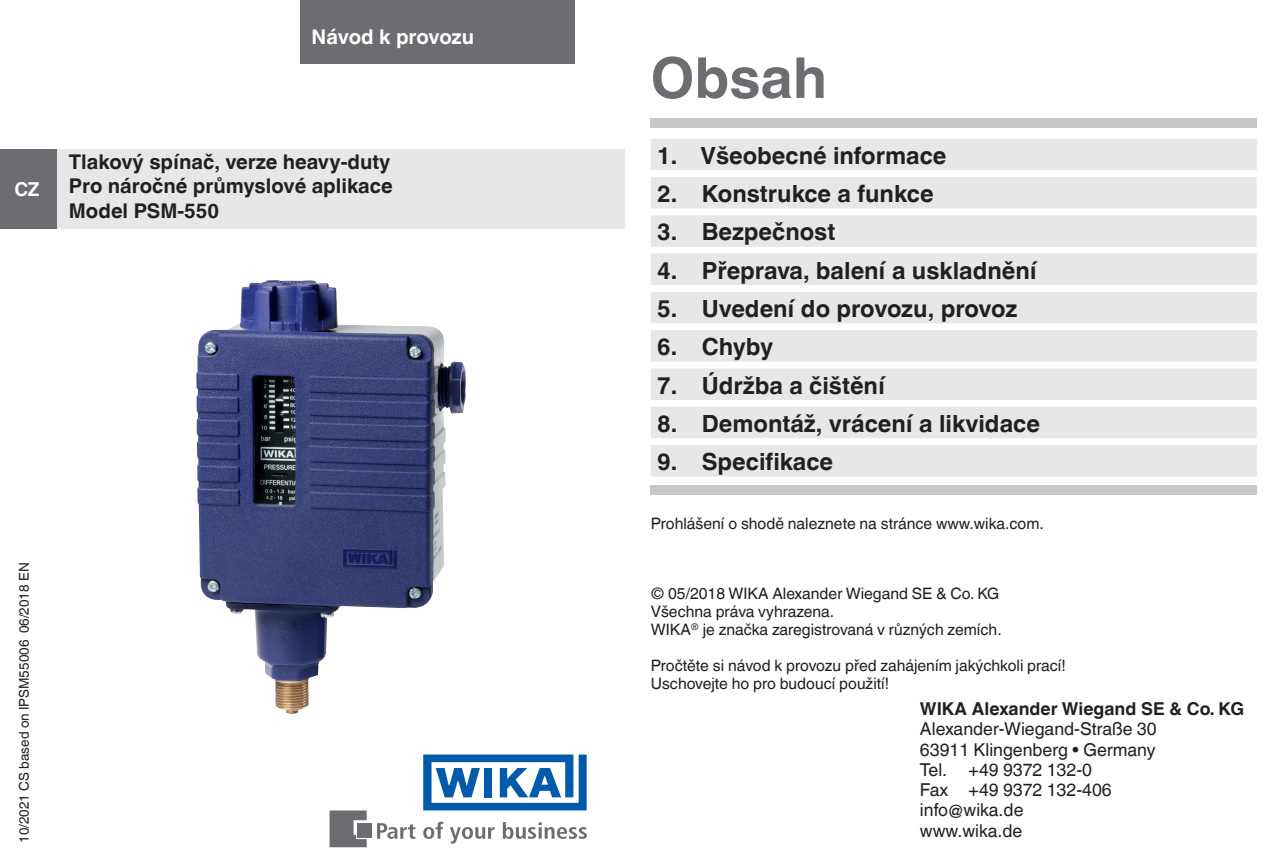
<style>
.page{position:relative;width:1276px;height:862px;background:#fff}
.page>*{position:absolute;margin:0;border:0;box-sizing:border-box;transform-origin:0 0}
.t1{font:700 56.25px "Helvetica World";color:#6c6d70}
.t2{font:700 23.62px "Helvetica World";color:#231f20}
.t3{font:700 20.25px/24.8px "Helvetica World";color:#231f20;text-align:justify}
.t4{font:700 20.25px "Helvetica World";letter-spacing:-.005em;color:#fff}
.t5{font:700 19.12px "Helvetica World";color:#fff}
.t6{font:17.78px/20.2px "Helvetica World";color:#231f20}
.t7{font:700 17.78px "Helvetica World";color:#231f20}
.t8{font:15.75px/18px "Helvetica World";color:#231f20}
.t9{font:13.5px "Helvetica World";color:#231f20}
</style>
<div class="page">
<div style="left:300px;top:0;width:274px;height:64px;background:#6c6d70"></div>
<svg style="left:377px;top:823px;width:38px;height:15px"></svg>
<svg style="left:423px;top:821px;width:20px;height:17px"></svg>
<svg style="left:450px;top:827px;width:44px;height:16px"></svg>
<svg style="left:503px;top:822px;width:84px;height:16px"></svg>
<div style="left:357px;top:823px;width:15px;height:14px;background:#6c6d70"></div>
<svg style="left:329px;top:810px;width:38px;height:36px"></svg>
<svg style="left:423px;top:754px;width:163px;height:56px"></svg>
<div style="left:0;top:149px;width:57px;height:80px;background:#6c6d70"></div>
<div style="left:651px;top:139px;width:605px;height:31px;background:#e6e7e9"></div>
<div style="left:651px;top:177px;width:605px;height:31px;background:#e6e7e9"></div>
<div style="left:651px;top:215px;width:605px;height:32px;background:#e6e7e9"></div>
<div style="left:651px;top:253px;width:605px;height:32px;background:#e6e7e9"></div>
<div style="left:651px;top:292px;width:605px;height:31px;background:#e6e7e9"></div>
<div style="left:651px;top:330px;width:605px;height:31px;background:#e6e7e9"></div>
<div style="left:651px;top:368px;width:605px;height:32px;background:#e6e7e9"></div>
<div style="left:651px;top:406px;width:605px;height:32px;background:#e6e7e9"></div>
<div style="left:651px;top:445px;width:605px;height:31px;background:#e6e7e9"></div>
<div style="left:651px;top:118px;width:605px;height:9px;background:#c7c8ca"></div>
<div style="left:651px;top:485px;width:605px;height:9px;background:#c7c8ca"></div>
<div style="left:57px;top:149px;width:568px;height:80px;background:#e6e7e9"></div>
<img style="left:196px;top:280px;width:270px;height:433px">
<hr style="left:19px;top:861px;width:606px;height:1px;background:#e6e7e9">
<hr style="left:651px;top:861px;width:605px;height:1px;background:#e6e7e9">
<p class="t4" style="left:311px;top:25px;width:164px">Návod k provozu</p>
<p class="t5" style="left:14px;top:178px;width:27px">CZ</p>
<p class="t3" style="left:69px;top:149px;width:325px">Tlakový spínač, verze heavy-duty Pro náročné průmyslové aplikace Model PSM-550</p>
<p class="t9" style="left:16px;top:842px;width:281px;rotate:-90deg">10/2021 CS based on IPSM55006 06/2018 EN</p>
<h1 class="t1" style="left:651px;top:45px;width:178px">Obsah</h1>
<h2 class="t2" style="left:657px;top:142px;width:291px">1. Všeobecné informace</h2>
<h2 class="t2" style="left:657px;top:180px;width:278px">2. Konstrukce a funkce</h2>
<h2 class="t2" style="left:657px;top:218px;width:180px">3. Bezpečnost</h2>
<h2 class="t2" style="left:657px;top:256px;width:381px">4. Přeprava, balení a uskladnění</h2>
<h2 class="t2" style="left:657px;top:295px;width:362px">5. Uvedení do provozu, provoz</h2>
<h2 class="t2" style="left:657px;top:333px;width:118px">6. Chyby</h2>
<h2 class="t2" style="left:657px;top:371px;width:229px">7. Údržba a čištění</h2>
<h2 class="t2" style="left:657px;top:409px;width:384px">8. Demontáž, vrácení a likvidace</h2>
<h2 class="t2" style="left:657px;top:448px;width:177px">9. Specifikace</h2>
<p class="t8" style="left:651px;top:513px;width:394px">Prohlášení o shodě naleznete na stránce www.wika.com.</p>
<p class="t8" style="left:651px;top:584px;width:352px">© 05/2018 WIKA Alexander Wiegand SE &amp; Co. KG<br>Všechna práva vyhrazena.<br>WIKA<sup>®</sup> je značka zaregistrovaná v různých zemích.</p>
<p class="t8" style="left:651px;top:656px;width:417px">Pročtěte si návod k provozu před zahájením jakýchkoli prací!<br>Uschovejte ho pro budoucí použití!</p>
<p class="t7" style="left:920px;top:698px;width:326px">WIKA Alexander Wiegand SE &amp; Co. KG</p>
<p class="t6" style="left:920px;top:718px;width:238px">Alexander-Wiegand-Straße 30<br>63911 Klingenberg • Germany<br>Tel. +49 9372 132-0<br>Fax +49 9372 132-406 info@wika.de<br>www.wika.de</p>
</div>
